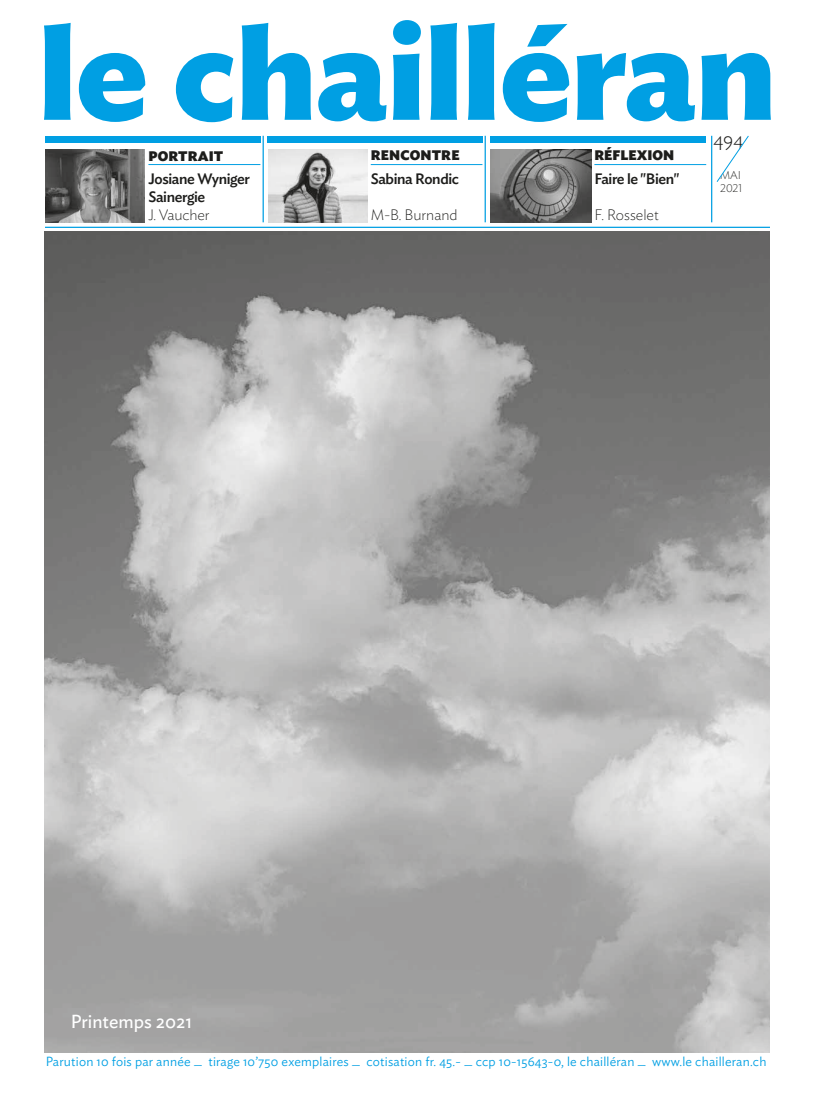
<style>
.page{position:relative;width:815px;height:1099px;background:#fff}
.page>*{position:absolute;margin:0;border:0;box-sizing:border-box;transform-origin:0 0}
.t1{font:700 132.5px "Ideal Sans";letter-spacing:-.01em;color:#009fe3}
.t2{font:300 20px "Gill Sans Std";color:#1d1d1b}
.t3{font:18.75px "Ideal Sans";color:#fff}
.t4{font:500 15px/18px "Ideal Sans";letter-spacing:-.025em;color:#1d1d1b}
.t5{font:200 15px "Ideal Sans";color:#1d1d1b}
.t6{font:900 13.75px "Ideal Sans";letter-spacing:.01em;color:#1d1d1b}
.t7{font:300 13.12px "Ideal Sans";letter-spacing:.015em;color:#009fe3}
.t8{font:200 11.25px/13.5px "Ideal Sans";letter-spacing:-.01em;color:#1d1d1b}
</style>
<div class="page">
<div style="left:45px;top:136px;width:215px;height:6px;background:#009fe3"></div>
<div style="left:491px;top:136px;width:215px;height:6px;background:#009fe3"></div>
<hr style="left:263px;top:136px;width:1px;height:86px;background:#009fe3">
<hr style="left:485px;top:136px;width:1px;height:86px;background:#009fe3">
<hr style="left:711px;top:136px;width:1px;height:86px;background:#009fe3">
<hr style="left:45px;top:227px;width:725px;height:1px;background:#009fe3">
<div style="left:267px;top:136px;width:215px;height:6px;background:#009fe3"></div>
<hr style="left:148px;top:164px;width:112px;height:1px;background:#009fe3">
<hr style="left:594px;top:164px;width:112px;height:1px;background:#009fe3">
<hr style="left:371px;top:164px;width:111px;height:1px;background:#009fe3">
<svg style="left:716px;top:135px;width:33px;height:47px"></svg>
<img style="left:45px;top:150px;width:100px;height:72px">
<img style="left:268px;top:150px;width:100px;height:72px">
<img style="left:491px;top:150px;width:100px;height:72px">
<img style="left:45px;top:231px;width:725px;height:821px">
<h1 class="t1" style="left:38px;top:-33px;width:740px">le chailléran</h1>
<p class="t6" style="left:148px;top:145px;width:76px">PORTRAIT</p>
<p class="t6" style="left:371px;top:144px;width:90px">RENCONTRE</p>
<p class="t6" style="left:594px;top:144px;width:81px">RÉFLEXION</p>
<p class="t4" style="left:148px;top:169px;width:103px">Josiane Wyniger<br>Sainergie</p>
<p class="t5" style="left:148px;top:203px;width:63px">J. Vaucher</p>
<p class="t4" style="left:594px;top:168px;width:87px">Faire le "Bien"</p>
<p class="t5" style="left:594px;top:203px;width:66px">F. Rosselet</p>
<p class="t4" style="left:371px;top:169px;width:90px">Sabina Rondic</p>
<p class="t5" style="left:371px;top:203px;width:88px">M-B. Burnand</p>
<h2 class="t2" style="left:714px;top:132px;width:31px">494</h2>
<p class="t8" style="left:720px;top:167px;width:23px">MAI<br>2021</p>
<h3 class="t3" style="left:71px;top:1007px;width:123px">Printemps 2021</h3>
<p class="t7" style="left:46px;top:1051px;width:722px">Parution 10 fois par année _ tirage 10’750 exemplaires _ cotisation fr. 45.- _ ccp 10-15643-0, le chailléran _ www.le chailleran.ch</p>
</div>
